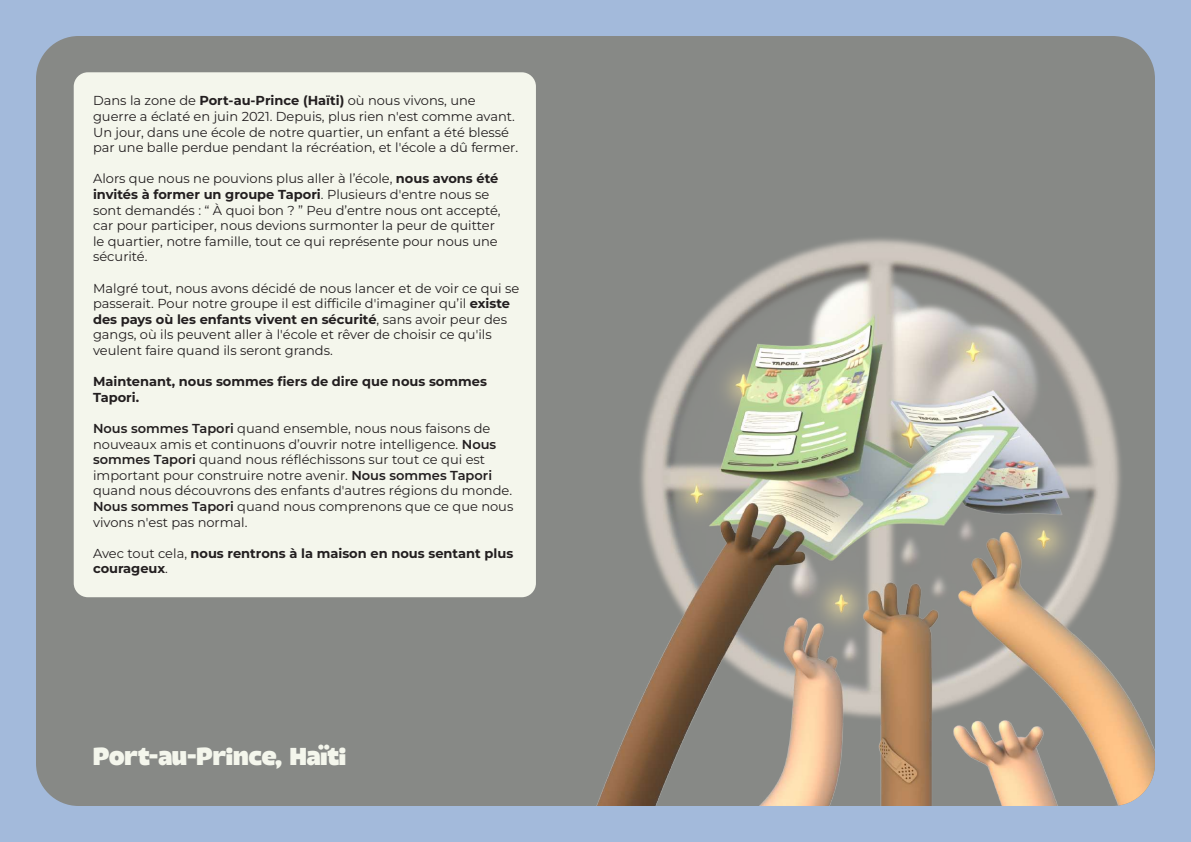
<style>
.page{position:relative;width:1191px;height:842px;background:#a3badb}
.page>*{position:absolute;margin:0;border:0;box-sizing:border-box;transform-origin:0 0}
.t1{font:25px "Montra";letter-spacing:-.015em;color:#f4f6ec}
.t2{font:13px/15.6px "Montserrat";color:#231f20}
.t3{font:700 13px/15.6px "Montserrat";color:#231f20}
.s1{font-weight:700}
.s2{font-weight:600}
.s3{font-weight:400}
</style>
<div class="page">
<div style="left:36px;top:36px;width:1119px;height:770px;background:#878986;border-radius:43px"></div>
<img style="left:371px;top:238px;width:784px;height:568px">
<div style="left:74px;top:72px;width:462px;height:525px;background:#f4f6ec;border-radius:14px"></div>
<p class="t2" style="left:93px;top:93px;width:426px">Dans la zone de <span class="s1">Port-au-Prince (Haïti)</span> où nous vivons, une guerre a éclaté en juin 2021. Depuis, plus rien n'est comme avant.<br>Un jour, dans une école de notre quartier, un enfant a été blessé par une balle perdue pendant la récréation, et l'école a dû fermer.</p>
<p class="t2" style="left:93px;top:171px;width:409px">Alors que nous ne pouvions plus aller à l’école, <span class="s1">nous avons été invités à former un groupe Tapori</span>. Plusieurs d'entre nous se sont demandés : “ À quoi bon ? ” Peu d’entre nous ont accepté, car pour participer, nous devions surmonter la peur de quitter le quartier, notre famille, tout ce qui représente pour nous une sécurité.</p>
<p class="t2" style="left:93px;top:280px;width:428px">Malgré tout, nous avons décidé de nous lancer et de voir ce qui se passerait. Pour notre groupe il est difficile d'imaginer qu’il <span class="s1">existe des pays où les enfants vivent en sécurité</span>, sans avoir peur des gangs, où ils peuvent aller à l'école et rêver de choisir ce qu'ils veulent faire quand ils seront grands.</p>
<p class="t3" style="left:93px;top:373px;width:395px">Maintenant, nous sommes fiers de dire que nous sommes<br>Tapori.</p>
<p class="t2" style="left:93px;top:420px;width:422px"><span class="s2">Nous sommes Tapori</span> quand ensemble, nous nous faisons de nouveaux amis et continuons d’ouvrir notre intelligence. <span class="s2">Nous sommes Tapori</span> quand nous réfléchissons sur tout ce qui est important pour construire notre avenir. <span class="s2">Nous sommes Tapori </span>quand nous découvrons des enfants d'autres régions du monde.<br><span class="s2">Nous sommes Tapori</span> quand nous comprenons que ce que nous vivons n'est pas normal.</p>
<p class="t3" style="left:93px;top:545px;width:422px"><span class="s3">Avec tout cela,</span> nous rentrons à la maison en nous sentant plus courageux<span class="s3">.</span></p>
<h1 class="t1" style="left:93px;top:741px;width:255px">Port-au-Prince, Haïti</h1>
</div>
